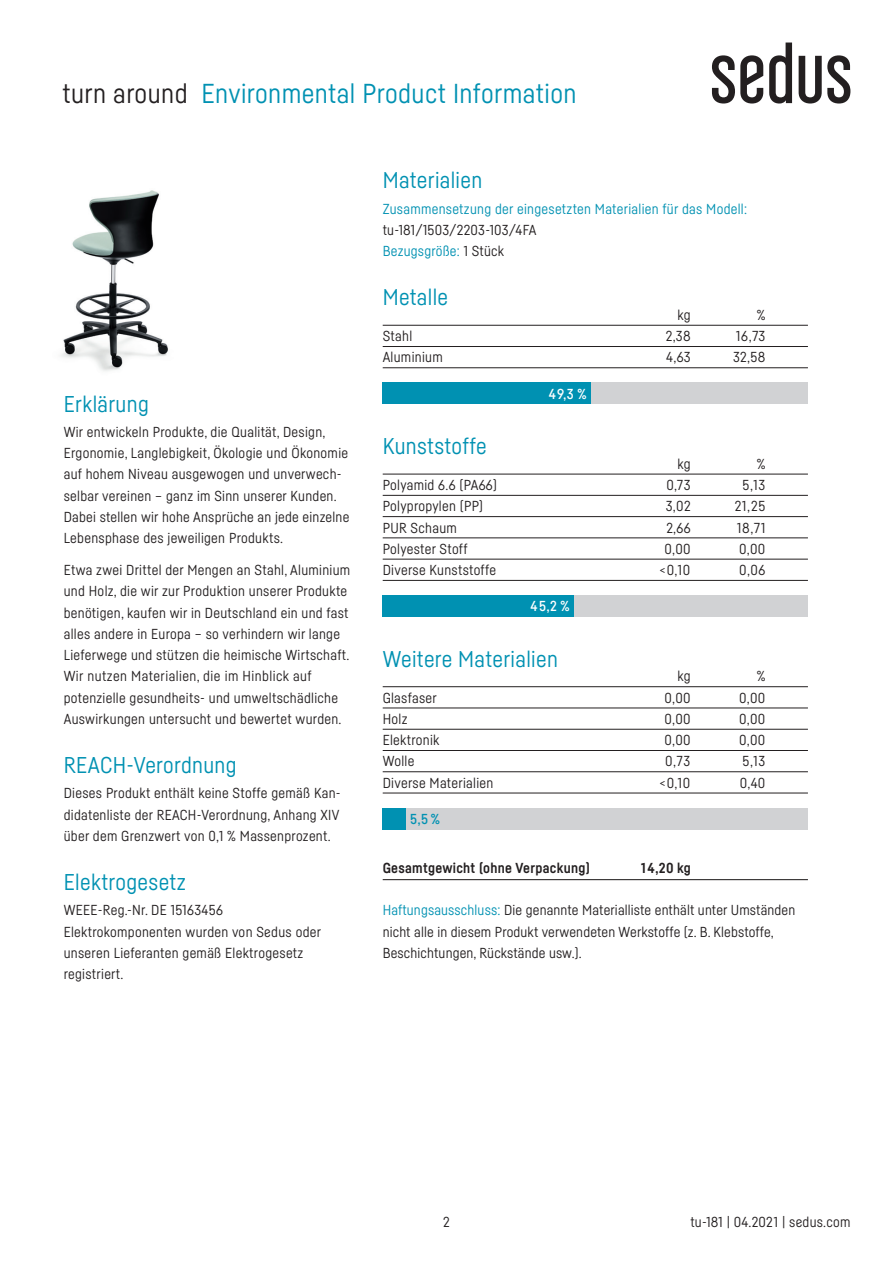
<style>
.page{position:relative;width:893px;height:1263px;background:#fff}
.page>*{position:absolute;margin:0;border:0;box-sizing:border-box;transform-origin:0 0}
.t1{font:27px "Sedus Sans";letter-spacing:.015em;color:#0091b2}
.t2{font:22.5px "Sedus Sans";letter-spacing:.015em;color:#0091b2}
.t3{font:14.25px/21.3px "Sedus Sans";letter-spacing:.02em;color:#231f20}
.t4{font:14.25px "Sedus Sans";letter-spacing:.02em;color:#0091b2}
.t5{font:700 14.25px "Sedus Sans";letter-spacing:.02em;color:#231f20}
.t6{font:500 14.25px "Sedus Sans";color:#fff}
.t7{font:500 14.25px "Sedus Sans";color:#0091b2}
.s1{color:#231f20}
.s2{color:#0091b2}
</style>
<div class="page">
<svg style="left:712px;top:55px;width:51px;height:49px"></svg>
<svg style="left:769px;top:43px;width:23px;height:61px"></svg>
<svg style="left:799px;top:55px;width:51px;height:49px"></svg>
<img style="left:60px;top:190px;width:108px;height:181px">
<hr style="left:383px;top:325px;width:425px;height:1px;background:#231f20">
<hr style="left:383px;top:346px;width:425px;height:1px;background:#231f20">
<hr style="left:383px;top:367px;width:425px;height:1px;background:#231f20">
<hr style="left:383px;top:474px;width:425px;height:1px;background:#231f20">
<hr style="left:383px;top:495px;width:425px;height:1px;background:#231f20">
<hr style="left:383px;top:516px;width:425px;height:1px;background:#231f20">
<hr style="left:383px;top:538px;width:425px;height:1px;background:#231f20">
<hr style="left:383px;top:559px;width:425px;height:1px;background:#231f20">
<hr style="left:383px;top:580px;width:425px;height:1px;background:#231f20">
<div style="left:383px;top:383px;width:425px;height:21px;background:#d1d2d4"></div>
<div style="left:383px;top:595px;width:425px;height:22px;background:#d1d2d4"></div>
<div style="left:383px;top:383px;width:208px;height:21px;background:#0091b2"></div>
<div style="left:383px;top:595px;width:191px;height:22px;background:#0091b2"></div>
<hr style="left:383px;top:686px;width:425px;height:1px;background:#231f20">
<hr style="left:383px;top:708px;width:425px;height:1px;background:#231f20">
<hr style="left:383px;top:729px;width:425px;height:1px;background:#231f20">
<hr style="left:383px;top:750px;width:425px;height:1px;background:#231f20">
<hr style="left:383px;top:771px;width:425px;height:1px;background:#231f20">
<hr style="left:383px;top:793px;width:425px;height:1px;background:#231f20">
<div style="left:383px;top:808px;width:425px;height:21px;background:#d1d2d4"></div>
<div style="left:383px;top:808px;width:23px;height:21px;background:#0091b2"></div>
<hr style="left:383px;top:879px;width:425px;height:1px;background:#231f20">
<h1 class="t1" style="left:63px;top:77px;width:516px"><span class="s1">turn around</span> Environmental Product Information</h1>
<h2 class="t2" style="left:383px;top:167px;width:101px">Materialien</h2>
<p class="t4" style="left:383px;top:200px;width:366px">Zusammensetzung der eingesetzten Materialien für das Modell:</p>
<p class="t3" style="left:383px;top:219px;width:155px">tu-181/1503/2203-103/4FA<br><span class="s2">Bezugsgröße:</span> 1 Stück</p>
<h2 class="t2" style="left:383px;top:284px;width:67px">Metalle</h2>
<p class="t3" style="left:678px;top:304px;width:15px">kg</p>
<p class="t3" style="left:757px;top:304px;width:10px">%</p>
<h2 class="t2" style="left:64px;top:390px;width:87px">Erklärung</h2>
<p class="t3" style="left:64px;top:421px;width:287px">Wir entwickeln Produkte, die Qualität, Design, Ergonomie, Langlebigkeit, Ökologie und Ökonomie auf hohem Niveau ausgewogen und unverwech&shy;selbar vereinen – ganz im Sinn unserer Kunden.<br>Dabei stellen wir hohe Ansprüche an jede einzelne Lebensphase des jeweiligen Produkts.</p>
<p class="t3" style="left:64px;top:559px;width:288px">Etwa zwei Drittel der Mengen an Stahl, Aluminium und Holz, die wir zur Produktion unserer Produkte benötigen, kaufen wir in Deutschland ein und fast alles andere in Europa – so verhindern wir lange Lieferwege und stützen die heimische Wirtschaft.<br>Wir nutzen Materialien, die im Hinblick auf potenzielle gesundheits- und umweltschädliche Auswirkungen untersucht und bewertet wurden.</p>
<h2 class="t2" style="left:64px;top:752px;width:174px">REACH-Verordnung</h2>
<p class="t3" style="left:64px;top:782px;width:278px;text-align:justify">Dieses Produkt enthält keine Stoffe gemäß Kan&shy;didatenliste der REACH-Verordnung, Anhang XIV über dem Grenzwert von 0,1 % Massenprozent.</p>
<h2 class="t2" style="left:64px;top:868px;width:124px">Elektrogesetz</h2>
<p class="t3" style="left:64px;top:899px;width:259px">WEEE-Reg.-Nr. DE 15163456<br>Elektrokomponenten wurden von Sedus oder unseren Lieferanten gemäß Elektrogesetz registriert.</p>
<p class="t3" style="left:383px;top:325px;width:31px">Stahl</p>
<p class="t3" style="left:666px;top:325px;width:27px">2,38</p>
<p class="t3" style="left:736px;top:325px;width:31px">16,73</p>
<p class="t3" style="left:383px;top:346px;width:62px">Aluminium</p>
<p class="t3" style="left:666px;top:346px;width:26px">4,63</p>
<p class="t3" style="left:733px;top:346px;width:34px">32,58</p>
<h2 class="t2" style="left:383px;top:433px;width:105px">Kunststoffe</h2>
<p class="t6" style="left:549px;top:385px;width:39px">49,3 %</p>
<p class="t3" style="left:678px;top:453px;width:15px">kg</p>
<p class="t3" style="left:757px;top:453px;width:10px">%</p>
<p class="t3" style="left:383px;top:474px;width:116px">Polyamid 6.6 (PA66)</p>
<p class="t3" style="left:666px;top:474px;width:26px">0,73</p>
<p class="t3" style="left:742px;top:474px;width:24px">5,13</p>
<p class="t3" style="left:383px;top:495px;width:102px">Polypropylen (PP)</p>
<p class="t3" style="left:666px;top:495px;width:26px">3,02</p>
<p class="t3" style="left:735px;top:495px;width:32px">21,25</p>
<p class="t3" style="left:383px;top:516px;width:76px">PUR Schaum</p>
<p class="t3" style="left:666px;top:516px;width:26px">2,66</p>
<p class="t3" style="left:737px;top:516px;width:30px">18,71</p>
<p class="t3" style="left:383px;top:538px;width:86px">Polyester Stoff</p>
<p class="t3" style="left:664px;top:538px;width:28px">0,00</p>
<p class="t3" style="left:739px;top:538px;width:28px">0,00</p>
<p class="t3" style="left:383px;top:559px;width:115px">Diverse Kunststoffe</p>
<p class="t3" style="left:659px;top:559px;width:32px">&lt;0,10</p>
<p class="t3" style="left:739px;top:559px;width:28px">0,06</p>
<p class="t6" style="left:530px;top:597px;width:41px">45,2 %</p>
<h2 class="t2" style="left:383px;top:645px;width:177px">Weitere Materialien</h2>
<p class="t3" style="left:678px;top:665px;width:15px">kg</p>
<p class="t3" style="left:757px;top:665px;width:10px">%</p>
<p class="t3" style="left:383px;top:687px;width:56px">Glasfaser</p>
<p class="t3" style="left:664px;top:687px;width:28px">0,00</p>
<p class="t3" style="left:739px;top:687px;width:28px">0,00</p>
<p class="t3" style="left:383px;top:708px;width:26px">Holz</p>
<p class="t3" style="left:664px;top:708px;width:28px">0,00</p>
<p class="t3" style="left:739px;top:708px;width:28px">0,00</p>
<p class="t3" style="left:383px;top:729px;width:58px">Elektronik</p>
<p class="t3" style="left:664px;top:729px;width:28px">0,00</p>
<p class="t3" style="left:739px;top:729px;width:28px">0,00</p>
<p class="t3" style="left:383px;top:750px;width:33px">Wolle</p>
<p class="t3" style="left:665px;top:750px;width:27px">0,73</p>
<p class="t3" style="left:742px;top:750px;width:24px">5,13</p>
<p class="t3" style="left:383px;top:772px;width:112px">Diverse Materialien</p>
<p class="t3" style="left:659px;top:772px;width:32px">&lt;0,10</p>
<p class="t3" style="left:740px;top:772px;width:27px">0,40</p>
<p class="t7" style="left:410px;top:810px;width:31px">5,5 %</p>
<p class="t5" style="left:383px;top:859px;width:209px">Gesamtgewicht (ohne Verpackung)</p>
<p class="t5" style="left:641px;top:859px;width:51px">14,20 kg</p>
<p class="t3" style="left:383px;top:899px;width:414px"><span class="s2">Haftungsausschluss:</span> Die genannte Materialliste enthält unter Umständen nicht alle in diesem Produkt verwendeten Werkstoffe (z. B. Klebstoffe,<br>Beschichtungen, Rückstände usw.).</p>
<p class="t3" style="left:443px;top:1211px;width:8px">2</p>
<p class="t3" style="left:690px;top:1211px;width:162px">tu-181 | 04.2021 | sedus.com</p>
</div>
